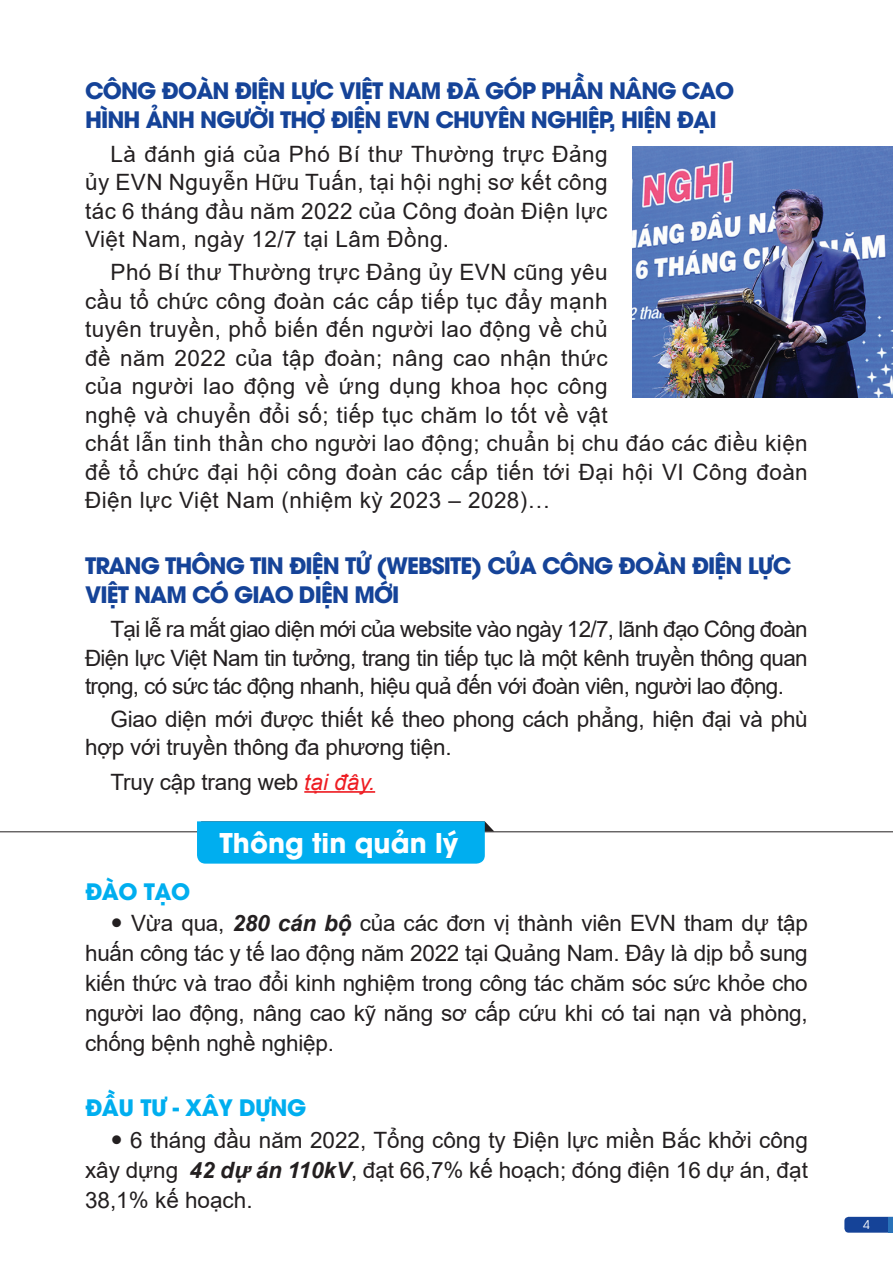
<style>
.page{position:relative;width:893px;height:1263px;background:#fff}
.page>*{position:absolute;margin:0;border:0;box-sizing:border-box;transform-origin:0 0}
.t1{font:700 27px "UTM Avo";color:#fff}
.t2{font:22.5px/28.5px "Arial";letter-spacing:.02em;color:#231f20;text-align:justify}
.t3{font:700 22.5px/28.5px "UTM Avo";letter-spacing:-.04em;color:#154398}
.t4{font:22.5px/28.5px "Arial";letter-spacing:-.01em;color:#231f20}
.t5{font:700 22.5px "UTM Avo";letter-spacing:-.02em;color:#00aeef}
.t6{font:12px "UTM Avo";color:#fff}
.s1{font-style:italic;color:#ee1d23}
.s2{font-weight:700;font-style:italic}
</style>
<div class="page">
<svg style="left:844px;top:1217px;width:45px;height:16px"></svg>
<hr style="left:889px;top:1217px;width:4px;height:16px;background:#2972b9">
<hr style="left:0;top:831px;width:893px;height:1px;background:#231f20">
<svg style="left:197px;top:821px;width:297px;height:43px;background:#0aafed"></svg>
<hr style="left:304px;top:791px;width:71px;height:2px;background:#ee1d23">
<img style="left:633px;top:146px;width:260px;height:251px">
<p class="t3" style="left:85px;top:74px;width:651px">CÔNG ĐOÀN ĐIỆN LỰC VIỆT NAM ĐÃ GÓP PHẦN NÂNG CAO<br>HÌNH ẢNH NGƯỜI THỢ ĐIỆN EVN CHUYÊN NGHIỆP, HIỆN ĐẠI</p>
<p class="t2" style="left:85px;top:140px;width:524px;text-indent:26px">Là đánh giá của Phó Bí thư Thường trực Đảng ủy EVN Nguyễn Hữu Tuấn, tại hội nghị sơ kết công tác 6 tháng đầu năm 2022 của Công đoàn Điện lực Việt Nam, ngày 12/7 tại Lâm Đồng.</p>
<p class="t2" style="left:85px;top:258px;width:724px;text-align:left;text-indent:26px">Phó Bí thư Thường trực Đảng ủy EVN cũng yêu<br>cầu tổ chức công đoàn các cấp tiếp tục đẩy mạnh<br>tuyên truyền, phổ biến đến người lao động về chủ<br>đề năm 2022 của tập đoàn; nâng cao nhận thức<br>của người lao động về ứng dụng khoa học công<br>nghệ và chuyển đổi số; tiếp tục chăm lo tốt về vật<br>chất lẫn tinh thần cho người lao động; chuẩn bị chu đáo các điều kiện để tổ chức đại hội công đoàn các cấp tiến tới Đại hội VI Công đoàn Điện lực Việt Nam (nhiệm kỳ 2023 – 2028)…</p>
<p class="t3" style="left:85px;top:549px;width:318px">TRANG THÔNG TIN ĐIỆN TỬ (WEB</p>
<p class="t3" style="left:432px;top:549px;width:357px">SITE) CỦA CÔNG ĐOÀN ĐIỆN LỰC</p>
<p class="t3" style="left:85px;top:578px;width:316px">VIỆT NAM CÓ GIAO DIỆN MỚI</p>
<p class="t2" style="left:85px;top:615px;width:724px;text-indent:26px">Tại lễ ra mắt giao diện mới của website vào ngày 12/7, lãnh đạo Công đoàn Điện lực Việt Nam tin tưởng, trang tin tiếp tục là một kênh truyền thông quan trọng, có sức tác động nhanh, hiệu quả đến với đoàn viên, người lao động.</p>
<p class="t4" style="left:85px;top:705px;width:724px;text-indent:26px">Giao diện mới được thiết kế theo phong cách phẳng, hiện đại và phù hợp với truyền thông đa phương tiện.</p>
<p class="t4" style="left:111px;top:767px;width:266px">Truy cập trang web <span class="s1">tại đây.</span></p>
<p class="t1" style="left:219px;top:821px;width:240px">THÔNG TIN QUẢN LÝ</p>
<p class="t5" style="left:85px;top:873px;width:107px">ĐÀO TẠO</p>
<p class="t2" style="left:85px;top:908px;width:724px;line-height:30px;text-indent:46px">Vừa qua, <span class="s2">280 cán bộ</span> của các đơn vị thành viên EVN tham dự tập huấn công tác y tế lao động năm 2022 tại Quảng Nam. Đây là dịp bổ sung kiến thức và trao đổi kinh nghiệm trong công tác chăm sóc sức khỏe cho người lao động, nâng cao kỹ năng sơ cấp cứu khi có tai nạn và phòng, chống bệnh nghề nghiệp.</p>
<p class="t5" style="left:85px;top:1089px;width:223px">ĐẦU TƯ - XÂY DỰNG</p>
<p class="t2" style="left:85px;top:1125px;width:724px;line-height:30px;text-indent:45px">6 tháng đầu năm 2022, Tổng công ty Điện lực miền Bắc khởi công xây dựng <span class="s2">42 dự án 110kV</span>, đạt 66,7% kế hoạch; đóng điện 16 dự án, đạt 38,1% kế hoạch.</p>
<p class="t6" style="left:863px;top:1215px;width:8px">4</p>
</div>
